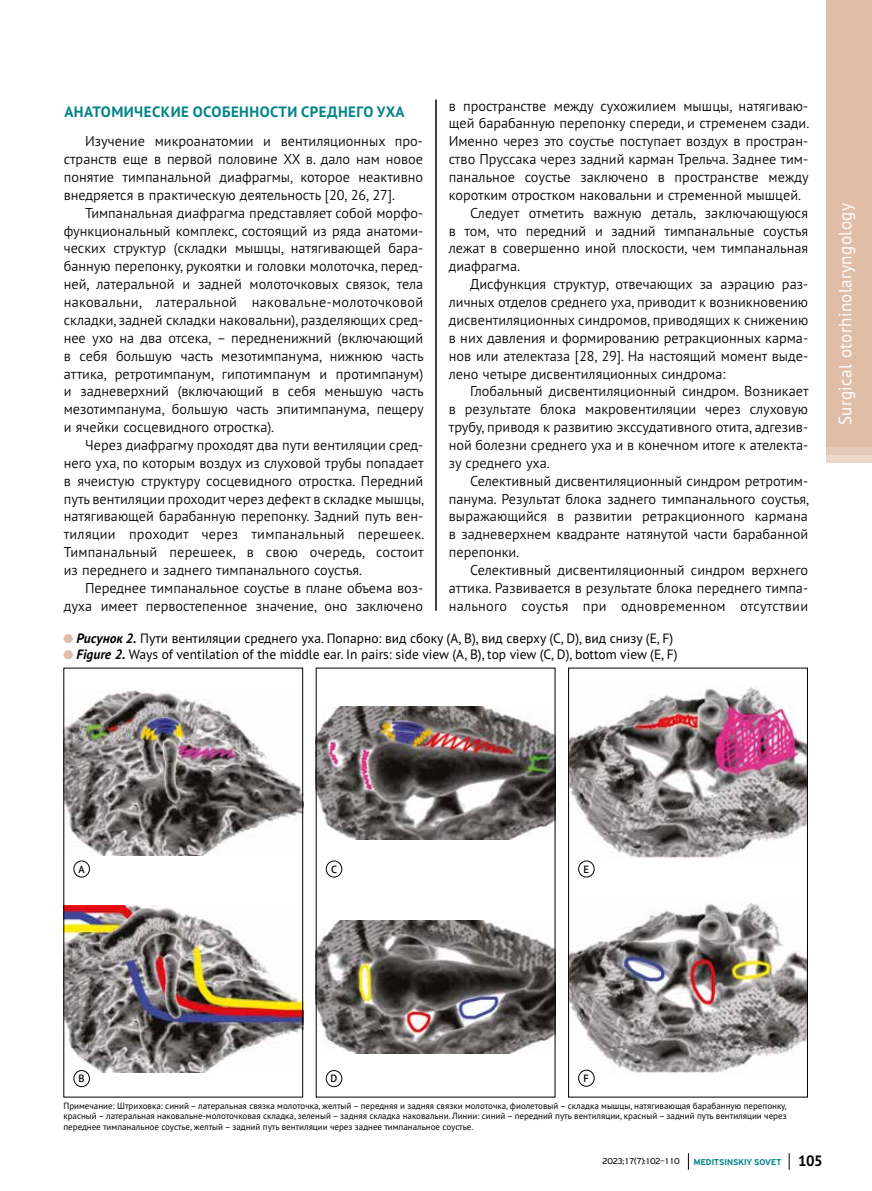
<style>
.page{position:relative;width:872px;height:1191px;background:#fff}
.page>*{position:absolute;margin:0;border:0;box-sizing:border-box;transform-origin:0 0}
.t1{font:18px "PT Sans Pro";letter-spacing:.02em;color:#fff;scale:.95 1}
.t2{font:700 15px "PT Sans Pro";letter-spacing:.03em;color:#008489}
.t3{font:300 14.25px/17.9px "PT Sans Pro";color:#000;text-align:justify}
.t4{font:300 14.25px "PT Sans Pro";letter-spacing:.02em;color:#000}
.t5{font:13.5px/16.2px "PT Sans Pro";color:#000}
.t6{font:600 10.5px "PT Sans Pro";color:#000}
.t7{font:9px/10.8px "PT Sans Pro";color:#000;text-align:justify}
.t8{font:500 9px "PF Highway Sans Pro";letter-spacing:.01em;color:#008489}
.t9{font:9px "PF Highway Sans Pro";letter-spacing:-.06em;color:#000}
.s1{font-weight:700;font-style:italic}
.s2{font-family:"PT Sans Pro";font-weight:700;font-size:15px;color:#000}
</style>
<div class="page">
<svg style="left:788px;top:1153px;width:1px;height:16px"></svg>
<svg style="left:688px;top:1153px;width:1px;height:16px"></svg>
<div style="left:826px;top:0;width:46px;height:446px;background:#e0bda7"></div>
<hr style="left:436px;top:100px;width:1px;height:510px;background:#000">
<svg style="left:63px;top:634px;width:10px;height:9px"></svg>
<svg style="left:63px;top:650px;width:10px;height:9px"></svg>
<img style="left:65px;top:905px;width:236px;height:167px">
<img style="left:65px;top:690px;width:236px;height:165px">
<img style="left:318px;top:920px;width:235px;height:133px">
<img style="left:318px;top:706px;width:235px;height:133px">
<img style="left:570px;top:903px;width:235px;height:172px">
<img style="left:570px;top:687px;width:235px;height:172px">
<div style="left:74px;top:860px;width:16px;height:17px;border:1px solid #000;border-radius:50%"></div>
<div style="left:326px;top:1070px;width:16px;height:16px;border:1px solid #000;border-radius:50%"></div>
<div style="left:74px;top:1070px;width:16px;height:16px;border:1px solid #000;border-radius:50%"></div>
<div style="left:578px;top:860px;width:16px;height:17px;border:1px solid #000;border-radius:50%"></div>
<div style="left:326px;top:860px;width:16px;height:17px;border:1px solid #000;border-radius:50%"></div>
<div style="left:578px;top:1070px;width:16px;height:16px;background:#fff;border-radius:50%"></div>
<div style="left:578px;top:1070px;width:16px;height:16px;border:1px solid #000;border-radius:50%"></div>
<div style="left:63px;top:667px;width:240px;height:430px;border:1px solid #000"></div>
<div style="left:568px;top:667px;width:239px;height:430px;border:1px solid #000"></div>
<p class="t3" style="left:449px;top:96px;width:359px">в пространстве между сухожилием мышцы, натягиваю-</p>
<p class="t3" style="left:449px;top:114px;width:362px">щей барабанную перепонку спереди, и стременем сзади.</p>
<p class="t3" style="left:449px;top:132px;width:361px">Именно через это соустье поступает воздух в простран-</p>
<p class="t3" style="left:449px;top:150px;width:361px">ство Пруссака через задний карман Трельча. Заднее тим-</p>
<p class="t3" style="left:449px;top:168px;width:361px">панальное соустье заключено в пространстве между</p>
<p class="t3" style="left:449px;top:185px;width:354px">коротким отростком наковальни и стременной мышцей.</p>
<p class="t3" style="left:470px;top:203px;width:340px">Следует отметить важную деталь, заключающуюся</p>
<p class="t3" style="left:449px;top:221px;width:361px">в том, что передний и задний тимпанальные соустья</p>
<p class="t3" style="left:449px;top:239px;width:361px">лежат в совершенно иной плоскости, чем тимпанальная</p>
<p class="t3" style="left:449px;top:257px;width:73px">диафрагма.</p>
<p class="t3" style="left:470px;top:275px;width:340px">Дисфункция структур, отвечающих за аэрацию раз-</p>
<p class="t3" style="left:449px;top:293px;width:361px">личных отделов среднего уха, приводит к возникновению</p>
<p class="t3" style="left:449px;top:310px;width:361px">дисвентиляционных синдромов, приводящих к снижению</p>
<p class="t3" style="left:449px;top:328px;width:361px">в них давления и формированию ретракционных карма-</p>
<p class="t3" style="left:449px;top:346px;width:361px">нов или ателектаза [28, 29]. На настоящий момент выде-</p>
<p class="t3" style="left:449px;top:364px;width:278px">лено четыре дисвентиляционных синдрома:</p>
<p class="t3" style="left:470px;top:382px;width:340px">Глобальный дисвентиляционный синдром. Возникает</p>
<p class="t3" style="left:449px;top:400px;width:361px">в результате блока макровентиляции через слуховую</p>
<p class="t3" style="left:449px;top:418px;width:361px">трубу, приводя к развитию экссудативного отита, адгезив-</p>
<p class="t3" style="left:449px;top:435px;width:361px">ной болезни среднего уха и в конечном итоге к ателекта-</p>
<p class="t3" style="left:449px;top:453px;width:103px">зу среднего уха.</p>
<p class="t3" style="left:470px;top:471px;width:340px">Селективный дисвентиляционный синдром ретротим-</p>
<p class="t3" style="left:449px;top:489px;width:362px">панума. Результат блока заднего тимпанального соустья,</p>
<p class="t3" style="left:449px;top:507px;width:361px">выражающийся в развитии ретракционного кармана</p>
<p class="t3" style="left:449px;top:525px;width:361px">в задневерхнем квадранте натянутой части барабанной</p>
<p class="t3" style="left:449px;top:543px;width:72px">перепонки.</p>
<p class="t3" style="left:470px;top:560px;width:340px">Селективный дисвентиляционный синдром верхнего</p>
<p class="t3" style="left:449px;top:578px;width:361px">аттика. Развивается в результате блока переднего тимпа-</p>
<p class="t4" style="left:449px;top:596px;width:361px">нального соустья при одновременном отсутствии</p>
<p class="t5" style="left:77px;top:629px;width:602px"><span class="s1">Рисунок 2.</span> Пути вентиляции среднего уха. Попарно: вид сбоку (A, B), вид сверху (C, D), вид снизу (E, F)<br><span class="s1">Figure 2.</span> Ways of ventilation of the middle ear. In pairs: side view (A, B), top view (C, D), bottom view (E, F)</p>
<p class="t2" style="left:64px;top:101px;width:342px">АНАТОМИЧЕСКИЕ ОСОБЕННОСТИ СРЕДНЕГО УХА</p>
<p class="t3" style="left:64px;top:132px;width:361px;text-indent:21px">Изучение микроанатомии и вентиляционных про&shy;странств еще в первой половине ХХ в. дало нам новое понятие тимпанальной диафрагмы, которое неактивно внедряется в практическую деятельность [20, 26, 27].</p>
<p class="t3" style="left:64px;top:203px;width:361px;text-indent:21px">Тимпанальная диафрагма представляет собой морфо&shy;функциональный комплекс, состоящий из ряда анатоми&shy;ческих структур (складки мышцы, натягивающей бара&shy;банную перепонку, рукоятки и головки молоточка, перед&shy;ней, латеральной и задней молоточковых связок, тела наковальни, латеральной наковальне-молоточковой складки, задней складки наковальни), разделяющих сред&shy;нее ухо на два отсека, – передненижний (включающий в себя большую часть мезотимпанума, нижнюю часть аттика, ретротимпанум, гипотимпанум и протимпанум) и задневерхний (включающий в себя меньшую часть мезотимпанума, большую часть эпитимпанума, пещеру и ячейки сосцевидного отростка).</p>
<p class="t3" style="left:64px;top:435px;width:362px;text-indent:21px">Через диафрагму проходят два пути вентиляции сред&shy;него уха, по которым воздух из слуховой трубы попадает в ячеистую структуру сосцевидного отростка. Передний путь вентиляции проходит через дефект в складке мышцы, натягивающей барабанную перепонку. Задний путь вен&shy;тиляции проходит через тимпанальный перешеек.<br>Тимпанальный перешеек, в свою очередь, состоит из переднего и заднего тимпанального соустья.</p>
<p class="t3" style="left:64px;top:578px;width:361px;text-align:right">Переднее тимпанальное соустье в плане объема воз&shy;духа имеет первостепенное значение, оно заключено</p>
<p class="t1" style="left:833px;top:425px;width:235px;rotate:-90deg">Surgical otorhinolaryngology</p>
<p class="t6" style="left:79px;top:862px;width:8px">A</p>
<p class="t6" style="left:331px;top:862px;width:7px">C</p>
<p class="t6" style="left:583px;top:862px;width:7px">E</p>
<p class="t6" style="left:78px;top:1071px;width:8px">B</p>
<p class="t6" style="left:330px;top:1071px;width:8px">D</p>
<p class="t6" style="left:583px;top:1071px;width:7px">F</p>
<p class="t7" style="left:63px;top:1099px;width:725px">Примечание: Штриховка: синий – латеральная связка молоточка, желтый – передняя и задняя связки молоточка, фиолетовый – складка мышцы, натягивающая барабанную перепонку, красный – латеральная наковальне-молоточковая складка, зеленый – задняя складка наковальни. Линии: синий – передний путь вентиляции, красный – задний путь вентиляции через переднее тимпанальное соустье, желтый – задний путь вентиляции через заднее тимпанальное соустье.</p>
<p class="t9" style="left:602px;top:1155px;width:79px">2023;17(7):102–110</p>
<p class="t8" style="left:694px;top:1156px;width:130px">MEDITSINSKIY SOVET <span class="s2">105</span></p>
</div>
